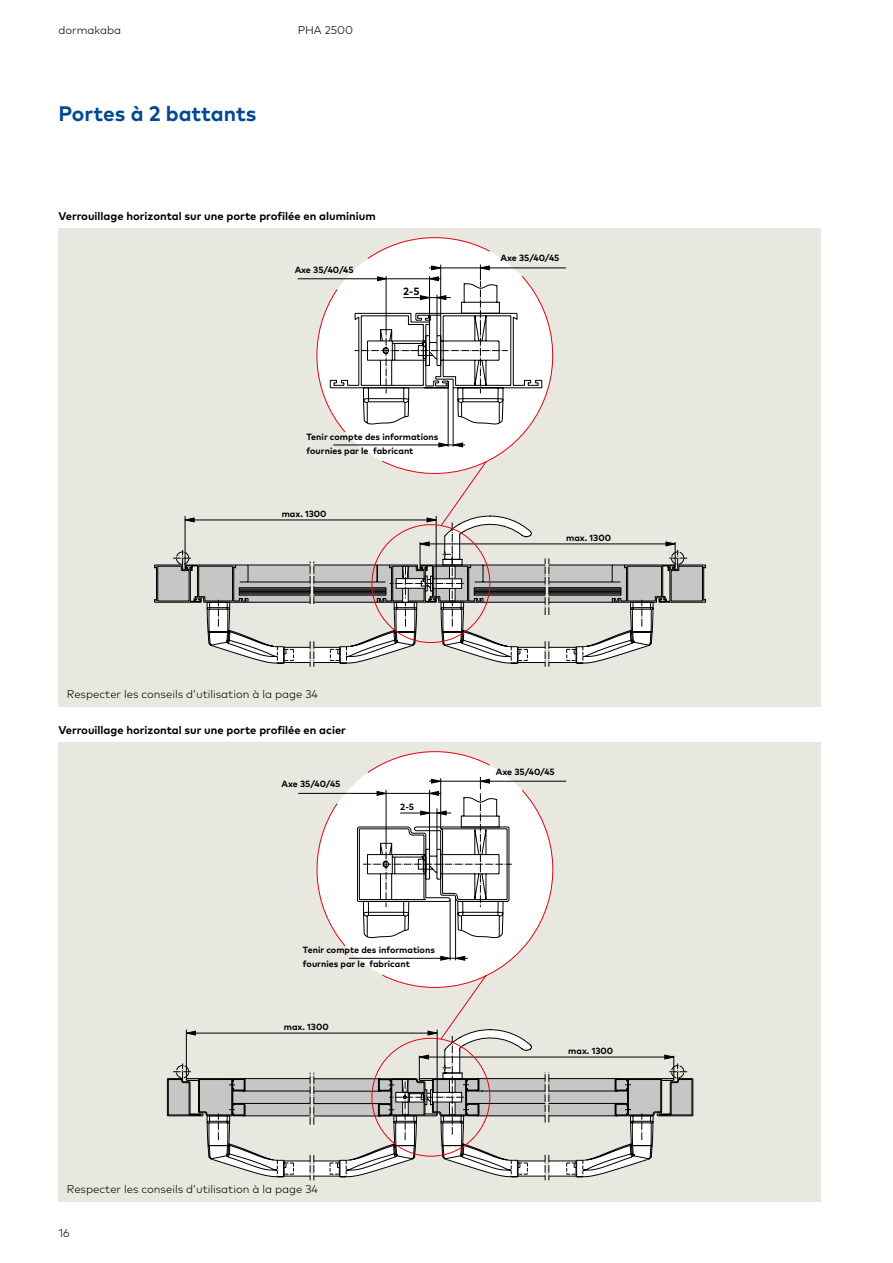
<style>
.page{position:relative;width:893px;height:1263px;background:#fff}
.page>*{position:absolute;margin:0;border:0;box-sizing:border-box;transform-origin:0 0}
.t1{font:700 21px "Mark Pro";color:#004994}
.t2{font:300 11.25px "Mark Pro";color:#000}
.t3{font:700 11.25px "Mark Pro";color:#000}
.t4{font:700 10.5px "Mark Pro";color:#000}
.t5{font:700 9px/14.2px "Mark Pro";color:#000}
.t6{font:700 9px "Mark Pro";color:#000}
</style>
<div class="page">
<div style="left:58px;top:228px;width:763px;height:479px;background:#e9e8e0"></div>
<svg style="left:361px;top:237px;width:147px;height:27px"></svg>
<svg style="left:154px;top:265px;width:552px;height:402px"></svg>
<div style="left:58px;top:742px;width:763px;height:460px;background:#e9e8e0"></div>
<svg style="left:363px;top:751px;width:144px;height:26px"></svg>
<svg style="left:167px;top:777px;width:526px;height:403px"></svg>
<p class="t2" style="left:58px;top:21px;width:64px">dormakaba</p>
<p class="t2" style="left:298px;top:21px;width:57px">PHA 2500</p>
<h1 class="t1" style="left:58px;top:98px;width:200px">Portes à 2 battants</h1>
<p class="t3" style="left:58px;top:208px;width:319px">Verrouillage horizontal sur une porte profilée en aluminium</p>
<p class="t5" style="left:295px;top:262px;width:61px">Axe 35/40/45</p>
<p class="t4" style="left:403px;top:285px;width:18px">2-5</p>
<p class="t5" style="left:307px;top:429px;width:133px">Tenir compte des informations fournies par le fabricant</p>
<p class="t6" style="left:282px;top:509px;width:46px">max. 1300</p>
<p class="t5" style="left:500px;top:249px;width:61px">Axe 35/40/45</p>
<p class="t6" style="left:566px;top:533px;width:46px">max. 1300</p>
<p class="t2" style="left:67px;top:686px;width:253px">Respecter les conseils d’utilisation à la page 34</p>
<p class="t3" style="left:58px;top:721px;width:289px">Verrouillage horizontal sur une porte profilée en acier</p>
<p class="t5" style="left:281px;top:776px;width:61px">Axe 35/40/45</p>
<p class="t6" style="left:400px;top:802px;width:15px">2-5</p>
<p class="t5" style="left:303px;top:942px;width:133px">Tenir compte des informations fournies par le fabricant</p>
<p class="t6" style="left:284px;top:1022px;width:46px">max. 1300</p>
<p class="t2" style="left:67px;top:1180px;width:253px">Respecter les conseils d’utilisation à la page 34</p>
<p class="t2" style="left:58px;top:1224px;width:13px">16</p>
<p class="t5" style="left:496px;top:764px;width:61px">Axe 35/40/45</p>
<p class="t6" style="left:568px;top:1046px;width:46px">max. 1300</p>
</div>
